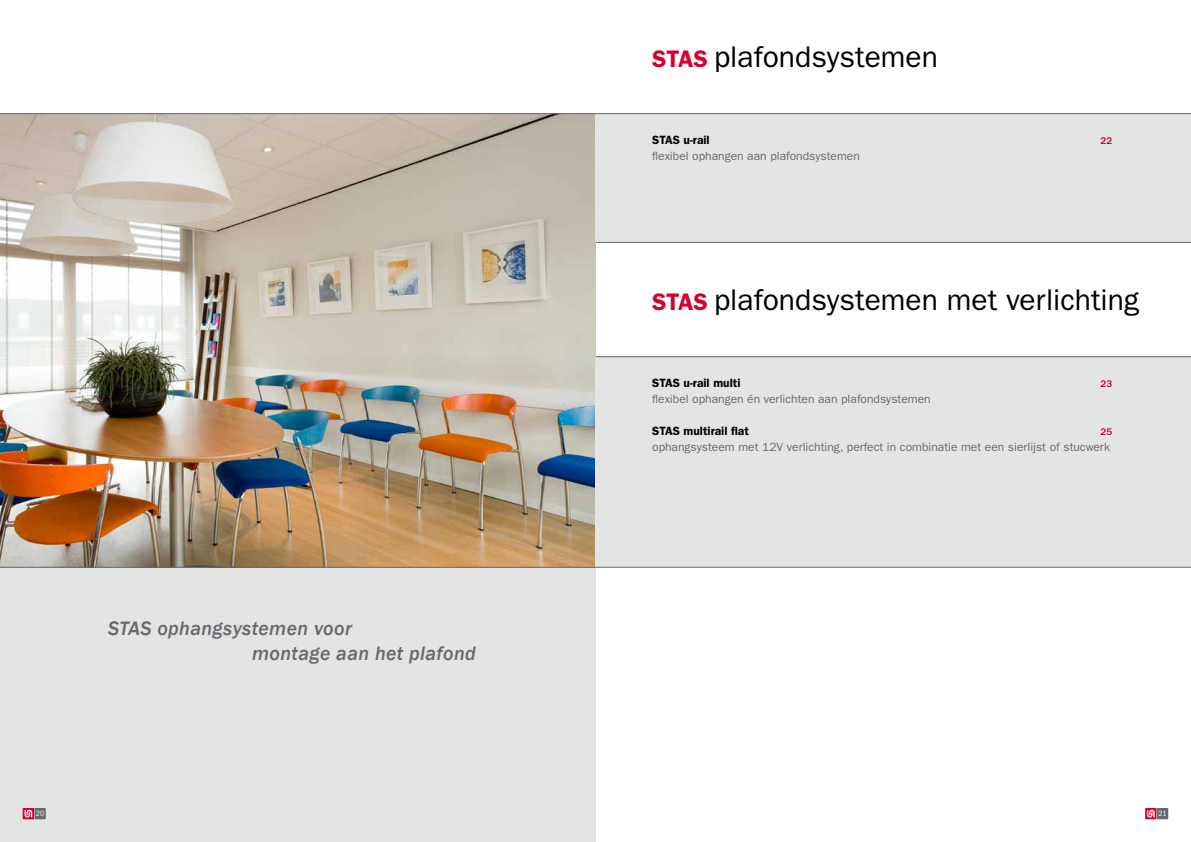
<style>
.page{position:relative;width:1191px;height:842px;background:#fff}
.page>*{position:absolute;margin:0;border:0;box-sizing:border-box;transform-origin:0 0}
.t1{font:30px "ITC Franklin Gothic Std";color:#000}
.t2{font:italic 500 20px/25px "Franklin Gothic";letter-spacing:.02em;color:#68696e}
.t3{font:12px "ITC Franklin Gothic Std";color:#68696e}
.t4{font:600 12px "ITC Franklin Gothic Std";color:#000}
.t5{font:500 10px "ITC Franklin Gothic Std";color:#d6002d}
.t6{font:condensed 8px "ITC Franklin Gothic Std";color:#f2f2f3}
.s1{font-weight:600;font-size:24px;color:#d6002d}
</style>
<div class="page">
<div style="left:0;top:114px;width:595px;height:728px;background:#e3e4e4"></div>
<img style="left:0;top:114px;width:595px;height:453px">
<div style="left:595px;top:356px;width:596px;height:211px;background:#e3e4e4"></div>
<div style="left:595px;top:113px;width:596px;height:130px;background:#e3e4e4"></div>
<hr style="left:0;top:113px;width:1191px;height:1px;background:#68696e">
<hr style="left:0;top:567px;width:1191px;height:1px;background:#68696e">
<hr style="left:595px;top:242px;width:596px;height:1px;background:#68696e">
<hr style="left:595px;top:356px;width:596px;height:1px;background:#68696e">
<svg style="left:23px;top:808px;width:23px;height:11px"></svg>
<svg style="left:1145px;top:808px;width:23px;height:11px"></svg>
<h1 class="t1" style="left:652px;top:40px;width:287px"><span class="s1">STAS</span> plafondsystemen</h1>
<p class="t4" style="left:652px;top:133px;width:59px">STAS u-rail</p>
<p class="t5" style="left:1100px;top:135px;width:13px">22</p>
<p class="t3" style="left:652px;top:149px;width:209px">flexibel ophangen aan plafondsystemen</p>
<h1 class="t1" style="left:652px;top:282px;width:488px"><span class="s1">STAS</span> plafondsystemen met verlichting</h1>
<h2 class="t2" style="left:252px;top:616px;width:225px;text-indent:-144px">STAS ophangsystemen voor<br>montage aan het plafond</h2>
<p class="t4" style="left:652px;top:376px;width:90px">STAS u-rail multi</p>
<p class="t5" style="left:1100px;top:378px;width:13px">23</p>
<p class="t3" style="left:652px;top:392px;width:280px">flexibel ophangen én verlichten aan plafondsystemen</p>
<p class="t4" style="left:652px;top:424px;width:98px">STAS multirail flat</p>
<p class="t5" style="left:1100px;top:426px;width:13px">25</p>
<p class="t3" style="left:652px;top:440px;width:459px">ophangsysteem met 12V verlichting, perfect in combinatie met een sierlijst of stucwerk</p>
<p class="t6" style="left:36px;top:809px;width:10px">20</p>
<p class="t6" style="left:1158px;top:809px;width:10px">21</p>
</div>
